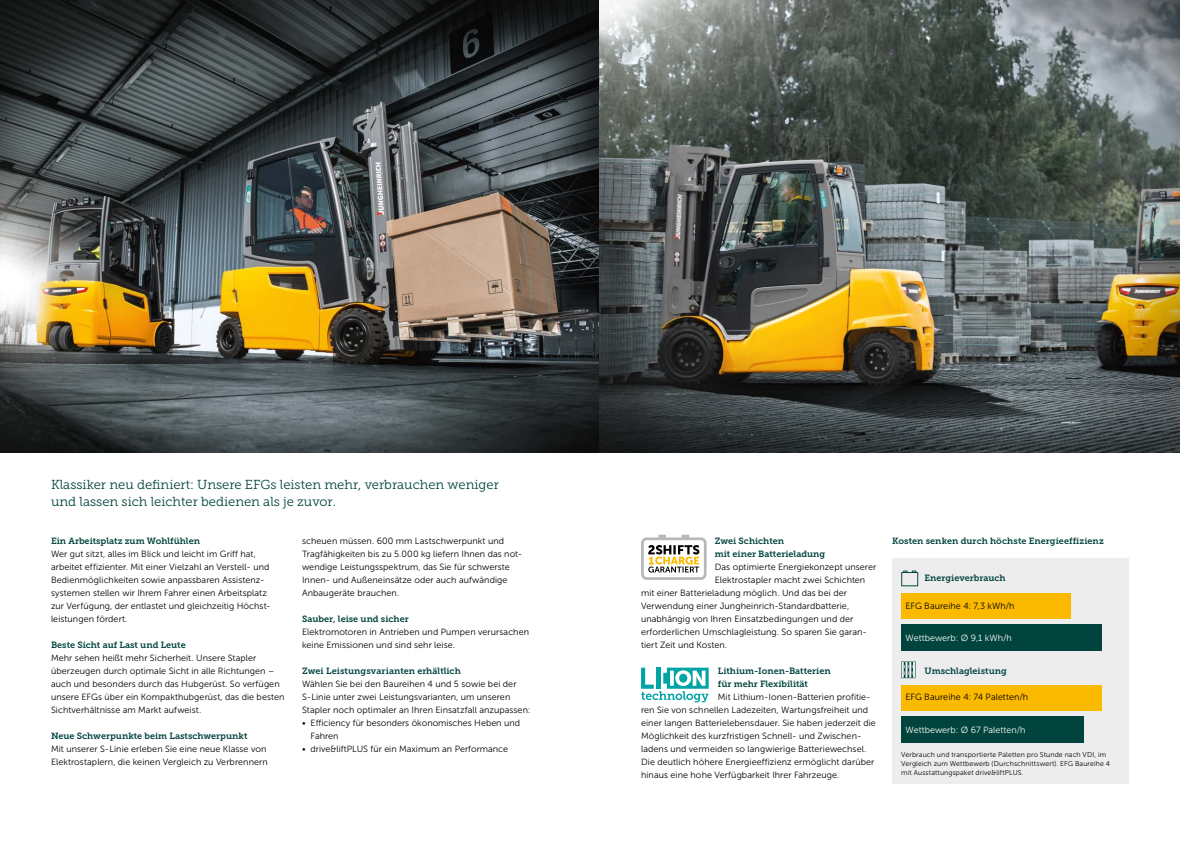
<style>
.page{position:relative;width:1180px;height:842px;background:#fff}
.page>*{position:absolute;margin:0;border:0;box-sizing:border-box;transform-origin:0 0}
.t1{font:13px/17px "Museo JH Slab 300";color:#00443d}
.t2{font:9px/13px "Museo JH Sans 300";letter-spacing:.005em;color:#000}
.t3{font:9px/13px "Museo JH Slab 700";color:#00443d}
.t4{font:9px "Museo JH Sans 300";color:#fff}
.t5{font:7px/9px "Museo JH Sans 300";letter-spacing:.015em;color:#000}
</style>
<div class="page">
<div style="left:891px;top:558px;width:237px;height:225px;background:#ededed"></div>
<img style="left:598px;top:0;width:581px;height:453px">
<div style="left:658px;top:535px;width:8px;height:5px;background:#b5b9bc"></div>
<div style="left:681px;top:535px;width:8px;height:5px;background:#b5b9bc"></div>
<svg style="left:641px;top:536px;width:65px;height:44px"></svg>
<img style="left:0;top:0;width:598px;height:453px">
<svg style="left:641px;top:668px;width:67px;height:34px"></svg>
<div style="left:901px;top:593px;width:169px;height:26px;background:#fbba00"></div>
<div style="left:901px;top:624px;width:200px;height:27px;background:#00443d"></div>
<div style="left:901px;top:685px;width:200px;height:25px;background:#fbba00"></div>
<div style="left:901px;top:716px;width:182px;height:27px;background:#00443d"></div>
<svg style="left:901px;top:661px;width:14px;height:17px"></svg>
<svg style="left:901px;top:571px;width:17px;height:15px"></svg>
<h1 class="t1" style="left:51px;top:476px;width:449px">Klassiker neu definiert: Unsere EFGs leisten mehr, verbrauchen weniger und lassen sich leichter bedienen als je zuvor.</h1>
<p class="t3" style="left:51px;top:534px;width:150px">Ein Arbeitsplatz zum Wohlfühlen</p>
<p class="t2" style="left:51px;top:547px;width:220px">Wer gut sitzt, alles im Blick und leicht im Griff hat, arbeitet effizienter. Mit einer Vielzahl an Verstell- und Bedienmöglichkeiten sowie anpassbaren Assistenz&shy;systemen stellen wir Ihrem Fahrer einen Arbeitsplatz zur Verfügung, der entlastet und gleichzeitig Höchst&shy;leistungen fördert.</p>
<p class="t3" style="left:51px;top:638px;width:136px">Beste Sicht auf Last und Leute</p>
<p class="t2" style="left:51px;top:651px;width:235px">Mehr sehen heißt mehr Sicherheit. Unsere Stapler überzeugen durch optimale Sicht in alle Richtungen – auch und besonders durch das Hubgerüst. So verfügen unsere EFGs über ein Kompakthubgerüst, das die besten Sichtverhältnisse am Markt aufweist.</p>
<p class="t3" style="left:51px;top:729px;width:198px">Neue Schwerpunkte beim Lastschwerpunkt</p>
<p class="t2" style="left:51px;top:742px;width:218px">Mit unserer S-Linie erleben Sie eine neue Klasse von<br>Elektrostaplern, die keinen Vergleich zu Verbrennern</p>
<p class="t2" style="left:302px;top:534px;width:222px">scheuen müssen. 600 mm Lastschwerpunkt und Tragfähigkeiten bis zu 5.000 kg liefern Ihnen das not&shy;wendige Leistungsspektrum, das Sie für schwerste Innen- und Außeneinsätze oder auch aufwändige Anbaugeräte brauchen.</p>
<p class="t3" style="left:302px;top:612px;width:108px">Sauber, leise und sicher</p>
<p class="t2" style="left:302px;top:625px;width:228px">Elektromotoren in Antrieben und Pumpen verursachen keine Emissionen und sind sehr leise.</p>
<p class="t3" style="left:302px;top:664px;width:160px">Zwei Leistungsvarianten erhältlich</p>
<p class="t2" style="left:302px;top:677px;width:230px">Wählen Sie bei den Baureihen 4 und 5 sowie bei der<br>S-Linie unter zwei Leistungsvarianten, um unseren<br>Stapler noch optimaler an Ihren Einsatzfall anzupassen:</p>
<p class="t2" style="left:310px;top:716px;width:211px;text-indent:-9px">• Efficiency für besonders ökonomisches Heben und<br>Fahren</p>
<p class="t2" style="left:302px;top:742px;width:207px">• drive&amp;liftPLUS für ein Maximum an Performance</p>
<p class="t3" style="left:714px;top:534px;width:71px">Zwei Schichten</p>
<p class="t3" style="left:891px;top:534px;width:213px">Kosten senken durch höchste Energieeffizienz</p>
<p class="t3" style="left:714px;top:547px;width:112px">mit einer Batterieladung</p>
<p class="t2" style="left:714px;top:560px;width:163px">Das optimierte Energiekonzept unserer</p>
<p class="t2" style="left:714px;top:573px;width:152px">Elektrostapler macht zwei Schichten</p>
<p class="t2" style="left:641px;top:586px;width:207px">mit einer Batterieladung möglich. Und das bei der</p>
<p class="t2" style="left:641px;top:599px;width:210px">Verwendung einer Jungheinrich-Standardbatterie,</p>
<p class="t2" style="left:641px;top:612px;width:214px">unabhängig von Ihren Einsatzbedingungen und der</p>
<p class="t2" style="left:641px;top:625px;width:227px">erforderlichen Umschlagleistung. So sparen Sie garan-</p>
<p class="t2" style="left:641px;top:638px;width:88px">tiert Zeit und Kosten.</p>
<p class="t3" style="left:717px;top:664px;width:114px">Lithium-Ionen-Batterien für mehr Flexibilität</p>
<p class="t2" style="left:641px;top:690px;width:236px;text-indent:77px">Mit Lithium-Ionen-Batterien profitie&shy;ren Sie von schnellen Ladezeiten, Wartungsfreiheit und einer langen Batterielebensdauer. Sie haben jederzeit die Möglichkeit des kurzfristigen Schnell- und Zwischen&shy;ladens und vermeiden so langwierige Batteriewechsel.<br>Die deutlich höhere Energieeffizienz ermöglicht darüber hinaus eine hohe Verfügbarkeit Ihrer Fahrzeuge.</p>
<p class="t3" style="left:924px;top:572px;width:83px">Energieverbrauch</p>
<p class="t2" style="left:905px;top:599px;width:111px">EFG Baureihe 4: 7,3 kWh/h</p>
<p class="t4" style="left:905px;top:633px;width:108px">Wettbewerb: Ø 9,1 kWh/h</p>
<p class="t3" style="left:924px;top:665px;width:84px">Umschlagleistung</p>
<p class="t2" style="left:905px;top:690px;width:124px">EFG Baureihe 4: 74 Paletten/h</p>
<p class="t4" style="left:905px;top:725px;width:122px">Wettbewerb: Ø 67 Paletten/h</p>
<p class="t5" style="left:901px;top:750px;width:210px">Verbrauch und transportierte Paletten pro Stunde nach VDI, im<br>Vergleich zum Wettbewerb (Durchschnittswert). EFG Baureihe 4 mit Ausstattungspaket drive&amp;liftPLUS.</p>
</div>
